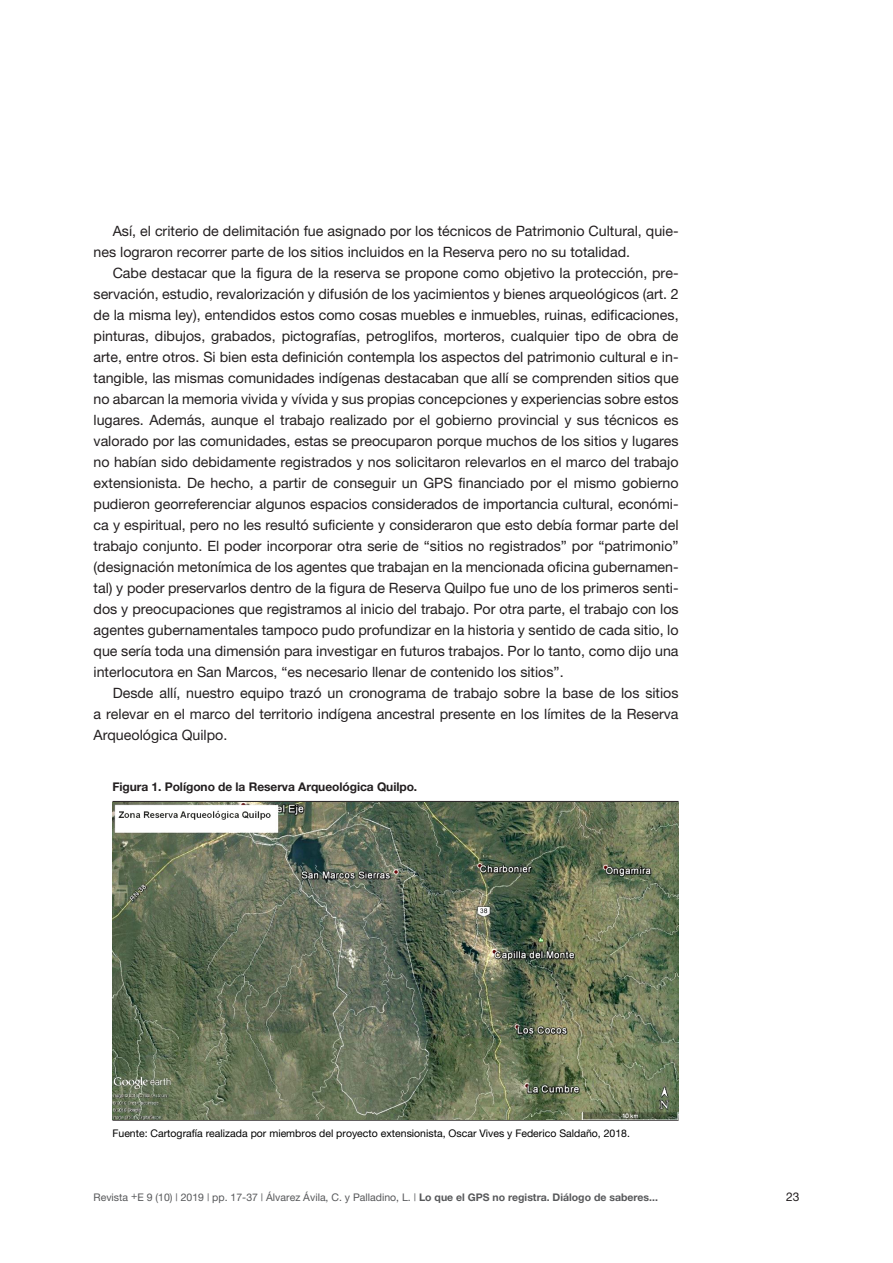
<style>
.page{position:relative;width:893px;height:1263px;background:#fff}
.page>*{position:absolute;margin:0;border:0;box-sizing:border-box;transform-origin:0 0}
.Cuerpo__E_digital{font:14.25px/21px "Helvetica Neue";color:#231f20;text-align:justify}
.Nombre_autores{font:700 12px "Helvetica Neue";letter-spacing:-.005em;color:#231f20}
.t1{font:12px "Helvetica Neue";color:#231f20}
.t2{font:10.5px "Helvetica Neue";color:#57585a}
.Normal__Web{font:10.5px "Helvetica Neue";color:#000}
.s1{font-weight:700}
</style>
<div class="page">
<hr style="left:112px;top:1120px;width:567px;height:1px;background:#231f20">
<img style="left:112px;top:802px;width:567px;height:318px">
<hr style="left:112px;top:801px;width:567px;height:1px;background:#231f20">
<p class="Cuerpo__E_digital" style="left:94px;top:220px;width:587px;text-indent:19px">Así, el criterio de delimitación fue asignado por los técnicos de Patrimonio Cultural, quie&shy;nes lograron recorrer parte de los sitios incluidos en la Reserva pero no su totalidad.</p>
<p class="Cuerpo__E_digital" style="left:94px;top:262px;width:587px;text-indent:19px">Cabe destacar que la figura de la reserva se propone como objetivo la protección, pre&shy;servación, estudio, revalorización y difusión de los yacimientos y bienes arqueológicos (art. 2 de la misma ley), entendidos estos como cosas muebles e inmuebles, ruinas, edificaciones, pinturas, dibujos, grabados, pictografías, petroglifos, morteros, cualquier tipo de obra de arte, entre otros. Si bien esta definición contempla los aspectos del patrimonio cultural e in&shy;tangible, las mismas comunidades indígenas destacaban que allí se comprenden sitios que no abarcan la memoria vivida y vívida y sus propias concepciones y experiencias sobre estos lugares. Además, aunque el trabajo realizado por el gobierno provincial y sus técnicos es valorado por las comunidades, estas se preocuparon porque muchos de los sitios y lugares no habían sido debidamente registrados y nos solicitaron relevarlos en el marco del trabajo extensionista. De hecho, a partir de conseguir un GPS financiado por el mismo gobierno pudieron georreferenciar algunos espacios considerados de importancia cultural, económi&shy;ca y espiritual, pero no les resultó suficiente y consideraron que esto debía formar parte del trabajo conjunto. El poder incorporar otra serie de “sitios no registrados” por “patrimonio” (designación metonímica de los agentes que trabajan en la mencionada oficina gubernamen&shy;tal) y poder preservarlos dentro de la figura de Reserva Quilpo fue uno de los primeros senti&shy;dos y preocupaciones que registramos al inicio del trabajo. Por otra parte, el trabajo con los agentes gubernamentales tampoco pudo profundizar en la historia y sentido de cada sitio, lo que sería toda una dimensión para investigar en futuros trabajos. Por lo tanto, como dijo una interlocutora en San Marcos, “es necesario llenar de contenido los sitios”.</p>
<p class="Cuerpo__E_digital" style="left:94px;top:682px;width:587px;text-indent:19px">Desde allí, nuestro equipo trazó un cronograma de trabajo sobre la base de los sitios a relevar en el marco del territorio indígena ancestral presente en los límites de la Reserva Arqueológica Quilpo.</p>
<p class="Nombre_autores" style="left:112px;top:779px;width:306px">Figura 1. Polígono de la Reserva Arqueológica Quilpo.</p>
<p class="Normal__Web" style="left:112px;top:1127px;width:519px">Fuente: Cartografía realizada por miembros del proyecto extensionista, Oscar Vives y Federico Saldaño, 2018.</p>
<p class="t2" style="left:94px;top:1191px;width:566px">Revista +E 9 (10) | 2019 | pp. 17-37 | Álvarez Ávila, C. y Palladino, L. | <span class="s1">Lo que el GPS no registra. Diálogo de saberes...</span></p>
<p class="t1" style="left:786px;top:1189px;width:15px">23</p>
</div>
